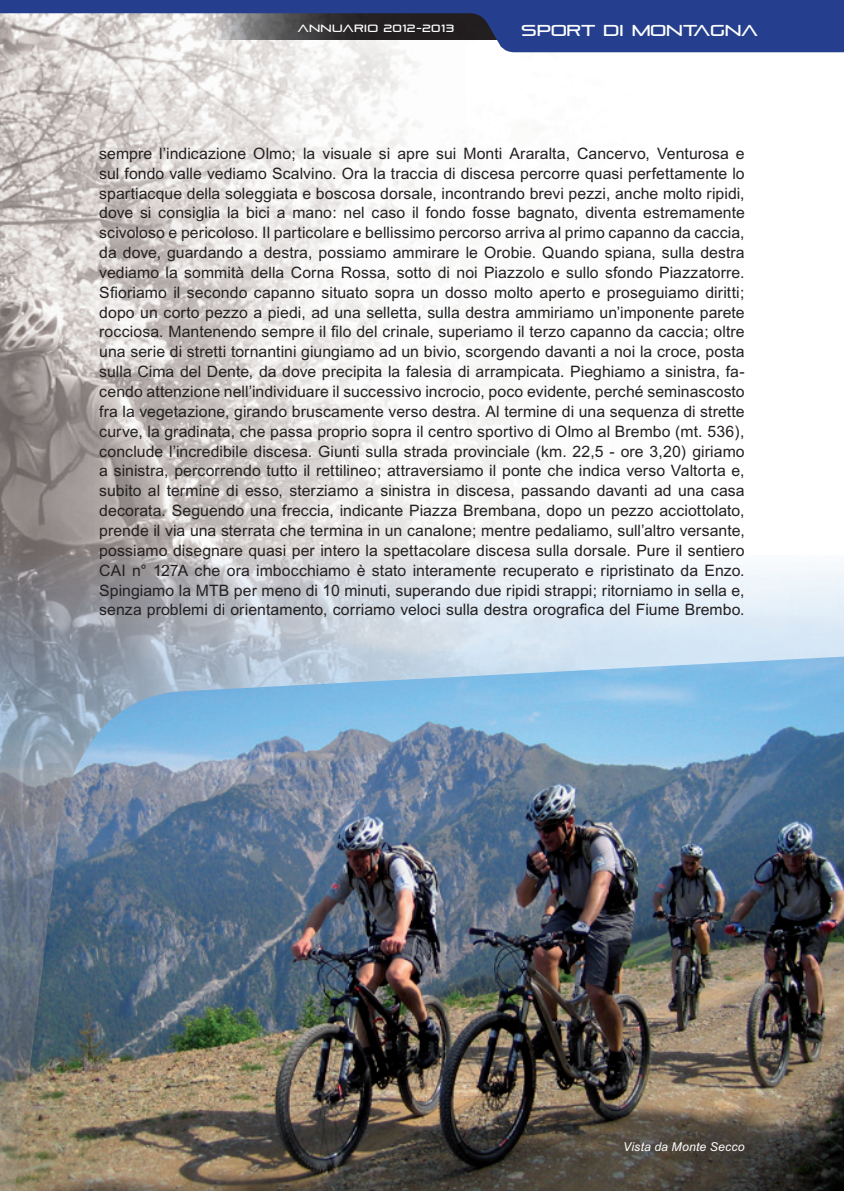
<style>
.page{position:relative;width:844px;height:1191px;background:#fff}
.page>*{position:absolute;margin:0;border:0;box-sizing:border-box;transform-origin:0 0}
.t1{font:15.75px/19.8px "M Arial";letter-spacing:.005em;color:#231f20;text-align:justify}
.t2{font:15.75px "Pirulen";color:#fff}
.t3{font:italic 12.25px "M Arial";letter-spacing:.015em;color:#fff}
.t4{font:10.5px "Pirulen";letter-spacing:.03em;color:#fff}
</style>
<div class="page">
<img style="left:0;top:52px;width:419px;height:1139px">
<img style="left:15px;top:656px;width:828px;height:535px">
<img style="left:0;top:0;width:1px;height:583px">
<svg style="left:0;top:0;width:843px;height:52px;background:#5d6a97"></svg>
<p class="t4" style="left:297px;top:22px;width:158px">ANNUARIO 2012-2013</p>
<p class="t2" style="left:521px;top:21px;width:238px">SPORT DI MONTAGNA</p>
<p class="t1" style="left:99px;top:143px;width:646px">sempre l’indicazione Olmo; la visuale si apre sui Monti Araralta, Cancervo, Venturosa e sul fondo valle vediamo Scalvino. Ora la traccia di discesa percorre quasi perfettamente lo spartiacque della soleggiata e boscosa dorsale, incontrando brevi pezzi, anche molto ripidi, dove si consiglia la bici a mano: nel caso il fondo fosse bagnato, diventa estremamente scivoloso e pericoloso. Il particolare e bellissimo percorso arriva al primo capanno da caccia, da dove, guardando a destra, possiamo ammirare le Orobie. Quando spiana, sulla destra vediamo la sommità della Corna Rossa, sotto di noi Piazzolo e sullo sfondo Piazzatorre.<br>Sfioriamo il secondo capanno situato sopra un dosso molto aperto e proseguiamo diritti; dopo un corto pezzo a piedi, ad una selletta, sulla destra ammiriamo un’imponente parete rocciosa. Mantenendo sempre il filo del crinale, superiamo il terzo capanno da caccia; oltre una serie di stretti tornantini giungiamo ad un bivio, scorgendo davanti a noi la croce, posta sulla Cima del Dente, da dove precipita la falesia di arrampicata. Pieghiamo a sinistra, fa&shy;cendo attenzione nell’individuare il successivo incrocio, poco evidente, perché seminascosto fra la vegetazione, girando bruscamente verso destra. Al termine di una sequenza di strette curve, la gradinata, che passa proprio sopra il centro sportivo di Olmo al Brembo (mt. 536), conclude l’incredibile discesa. Giunti sulla strada provinciale (km. 22,5 - ore 3,20) giriamo a sinistra, percorrendo tutto il rettilineo; attraversiamo il ponte che indica verso Valtorta e, subito al termine di esso, sterziamo a sinistra in discesa, passando davanti ad una casa decorata. Seguendo una freccia, indicante Piazza Brembana, dopo un pezzo acciottolato, prende il via una sterrata che termina in un canalone; mentre pedaliamo, sull’altro versante, possiamo disegnare quasi per intero la spettacolare discesa sulla dorsale. Pure il sentiero CAI n° 127A che ora imbocchiamo è stato interamente recuperato e ripristinato da Enzo.<br>Spingiamo la MTB per meno di 10 minuti, superando due ripidi strappi; ritorniamo in sella e, senza problemi di orientamento, corriamo veloci sulla destra orografica del Fiume Brembo.</p>
<p class="t3" style="left:623px;top:1140px;width:123px">Vista da Monte Secco</p>
</div>
